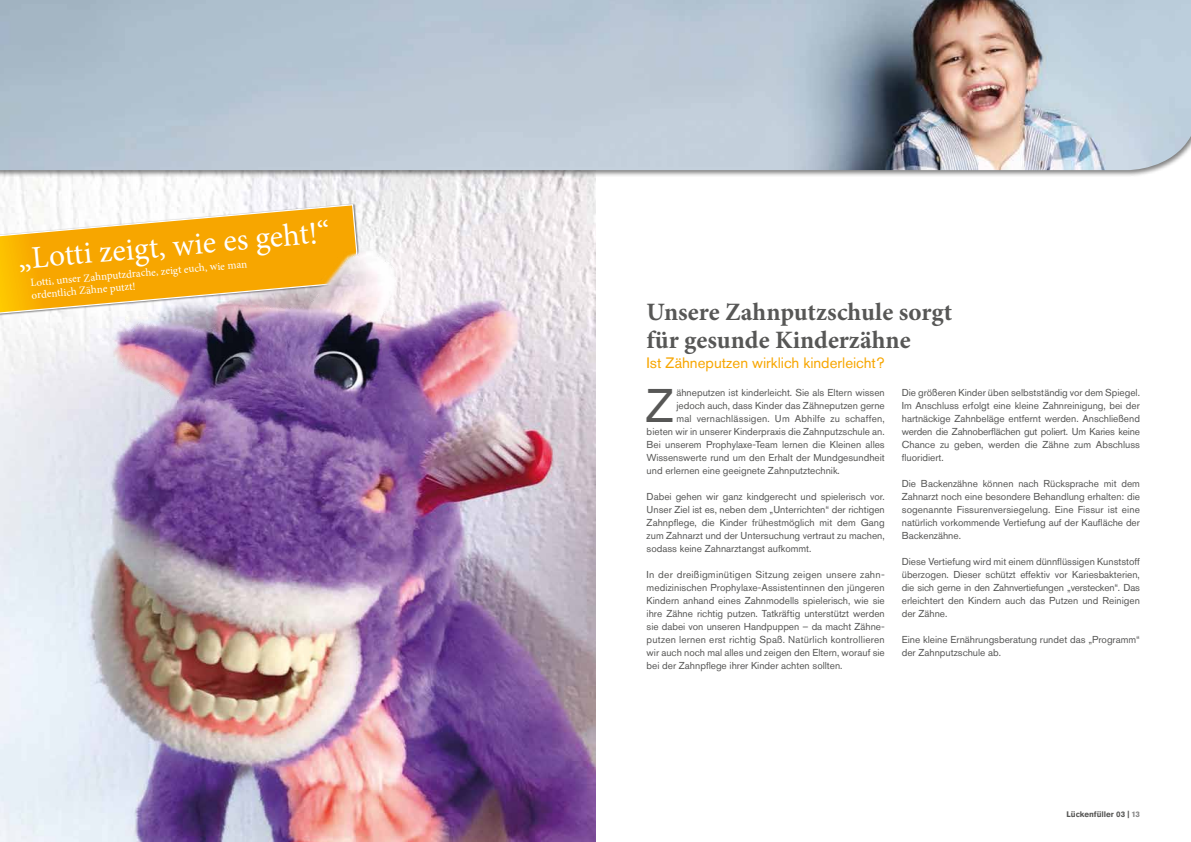
<style>
.page{position:relative;width:1191px;height:842px;background:#fff}
.page>*{position:absolute;margin:0;border:0;box-sizing:border-box;transform-origin:0 0}
.t1{font:46.8px "Akzidenz Grotesk Pro";color:#575756}
.t2{font:31.6px "Minion Pro";color:#fff}
.t3{font:700 25px/28px "Minion Pro";color:#575756}
.t4{font:15px "Akzidenz Grotesk Pro";color:#f7a600}
.t5{font:11px/12.5px "Minion Pro";color:#fff}
.t6{font:10px/13px "Akzidenz Grotesk Pro";color:#575756;text-align:justify}
.t7{font:10px "Akzidenz Grotesk Pro";letter-spacing:.02em;color:#575756}
.t8{font:700 8px "Akzidenz Grotesk Pro";color:#575756}
.s1{color:#878787}
</style>
<div class="page">
<img style="left:0;top:177px;width:595px;height:665px">
<div style="left:0;top:0;width:1191px;height:177px;background:#000;opacity:.5"></div>
<img style="left:0;top:0;width:1191px;height:170px">
<svg style="left:0;top:203px;width:359px;height:114px"></svg>
<img style="left:113px;top:230px;width:346px;height:170px">
<h2 class="t2" style="left:16px;top:238px;width:314px;rotate:-5deg">„Lotti zeigt, wie es geht!“</h2>
<p class="t5" style="left:30px;top:276px;width:219px;rotate:-5deg">Lotti, unser Zahnputzdrache, zeigt euch, wie man ordentlich Zähne putzt!</p>
<h3 class="t3" style="left:646px;top:298px;width:307px">Unsere Zahnputzschule sorgt für gesunde Kinderzähne</h3>
<h3 class="t4" style="left:646px;top:353px;width:239px">Ist Zähneputzen wirklich kinderleicht?</h3>
<h1 class="t1" style="left:646px;top:375px;width:30px">Z</h1>
<p class="t6" style="left:676px;top:386px;width:210px">ähneputzen ist kinderleicht. Sie als Eltern wissen</p>
<p class="t6" style="left:676px;top:399px;width:210px">jedoch auch, dass Kinder das Zähneputzen gerne</p>
<p class="t7" style="left:676px;top:412px;width:210px">mal vernachlässigen. Um Abhilfe zu schaffen,</p>
<p class="t6" style="left:646px;top:425px;width:240px">bieten wir in unserer Kinderpraxis die Zahnputzschule an.</p>
<p class="t6" style="left:646px;top:438px;width:240px">Bei unserem Prophylaxe-Team lernen die Kleinen alles</p>
<p class="t6" style="left:646px;top:451px;width:240px">Wissenswerte rund um den Erhalt der Mundgesundheit</p>
<p class="t6" style="left:646px;top:464px;width:195px">und erlernen eine geeignete Zahnputztechnik.</p>
<p class="t6" style="left:646px;top:490px;width:240px">Dabei gehen wir ganz kindgerecht und spielerisch vor.<br>Unser Ziel ist es, neben dem „Unterrichten“ der richtigen Zahnpflege, die Kinder frühestmöglich mit dem Gang zum Zahnarzt und der Untersuchung vertraut zu machen, sodass keine Zahnarztangst aufkommt.</p>
<p class="t6" style="left:646px;top:568px;width:240px">In der dreißigminütigen Sitzung zeigen unsere zahn&shy;medizinischen Prophylaxe-Assistentinnen den jüngeren Kindern anhand eines Zahnmodells spielerisch, wie sie ihre Zähne richtig putzen. Tatkräftig unterstützt werden sie dabei von unseren Handpuppen – da macht Zähne&shy;putzen lernen erst richtig Spaß. Natürlich kontrollieren wir auch noch mal alles und zeigen den Eltern, worauf sie bei der Zahnpflege ihrer Kinder achten sollten.</p>
<p class="t6" style="left:901px;top:386px;width:240px">Die größeren Kinder üben selbstständig vor dem Spiegel.<br>Im Anschluss erfolgt eine kleine Zahnreinigung, bei der hartnäckige Zahnbeläge entfernt werden. Anschließend werden die Zahnoberflächen gut poliert. Um Karies keine Chance zu geben, werden die Zähne zum Abschluss fluoridiert.</p>
<p class="t6" style="left:901px;top:477px;width:240px">Die Backenzähne können nach Rücksprache mit dem Zahnarzt noch eine besondere Behandlung erhalten: die sogenannte Fissurenversiegelung. Eine Fissur ist eine natürlich vorkommende Vertiefung auf der Kaufläche der Backenzähne.</p>
<p class="t6" style="left:901px;top:555px;width:240px">Diese Vertiefung wird mit einem dünnflüssigen Kunststoff überzogen. Dieser schützt effektiv vor Kariesbakterien, die sich gerne in den Zahnvertiefungen „verstecken“. Das erleichtert den Kindern auch das Putzen und Reinigen der Zähne.</p>
<p class="t6" style="left:901px;top:633px;width:240px">Eine kleine Ernährungsberatung rundet das „Programm“ der Zahnputzschule ab.</p>
<p class="t8" style="left:1066px;top:809px;width:75px">Lückenfüller 03 | <span class="s1">13</span></p>
</div>
